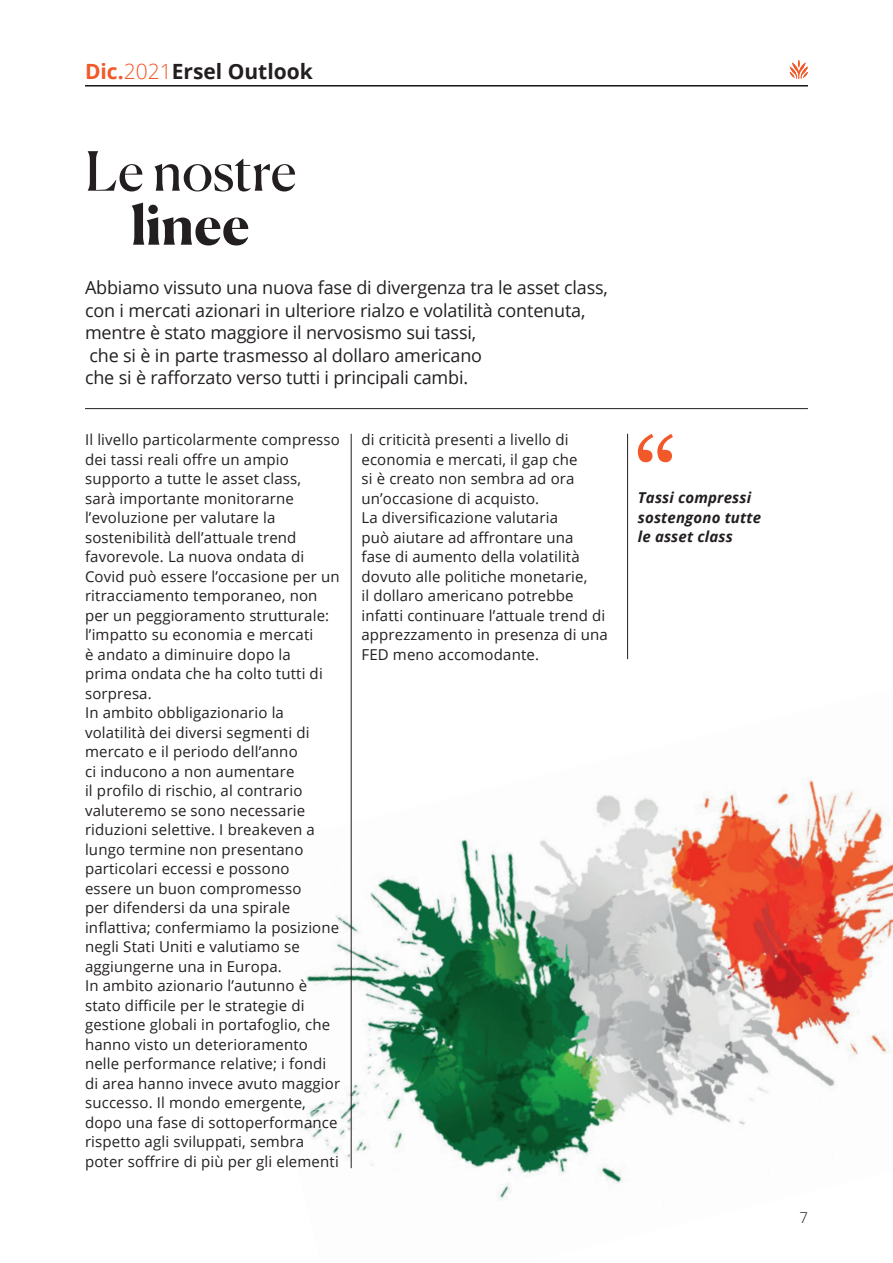
<style>
.page{position:relative;width:893px;height:1263px;background:#fff}
.page>*{position:absolute;margin:0;border:0;box-sizing:border-box;transform-origin:0 0}
.t1{font:54px "Canela";color:#231f20}
.t2{font:700 54px "Canela";color:#231f20}
.t3{font:700 21px "Open Sans";color:#231f20}
.t4{font:18px/22.5px "Open Sans";letter-spacing:-.01em;color:#231f20}
.t5{font:15px/19.5px "Open Sans";letter-spacing:.01em;color:#231f20}
.t6{font:italic 700 15px/19.5px "Open Sans";letter-spacing:.01em;color:#231f20}
.t7{font:300 15px "Open Sans";color:#231f20}
.s1{color:#f15929}
.s2{font-weight:300;color:#f15929}
</style>
<div class="page">
<img style="left:304px;top:688px;width:589px;height:512px">
<hr style="left:627px;top:434px;width:1px;height:225px;background:#231f20">
<hr style="left:85px;top:408px;width:723px;height:1px;background:#231f20">
<svg style="left:638px;top:434px;width:35px;height:28px"></svg>
<svg style="left:790px;top:60px;width:18px;height:19px"></svg>
<hr style="left:85px;top:85px;width:723px;height:1px;background:#000">
<hr style="left:351px;top:434px;width:1px;height:734px;background:#231f20">
<h2 class="t3" style="left:85px;top:56px;width:229px"><span class="s1">Dic.</span><span class="s2">2021</span>Ersel Outlook</h2>
<h1 class="t1" style="left:85px;top:129px;width:213px">Le nostre</h1>
<h1 class="t2" style="left:131px;top:183px;width:120px">linee</h1>
<p class="t4" style="left:85px;top:276px;width:524px">Abbiamo vissuto una nuova fase di divergenza tra le asset class, con i mercati azionari in ulteriore rialzo e volatilità contenuta, mentre è stato maggiore il nervosismo sui tassi,<br>che si è in parte trasmesso al dollaro americano<br>che si è rafforzato verso tutti i principali cambi.</p>
<p class="t5" style="left:85px;top:430px;width:257px">Il livello particolarmente compresso dei tassi reali offre un ampio supporto a tutte le asset class,<br>sarà importante monitorarne l’evoluzione per valutare la sostenibilità dell’attuale trend favorevole. La nuova ondata di<br>Covid può essere l’occasione per un ritracciamento temporaneo, non per un peggioramento strutturale: l’impatto su economia e mercati<br>è andato a diminuire dopo la<br>prima ondata che ha colto tutti di sorpresa.<br>In ambito obbligazionario la volatilità dei diversi segmenti di mercato e il periodo dell’anno<br>ci inducono a non aumentare<br>il profilo di rischio, al contrario valuteremo se sono necessarie riduzioni selettive. I breakeven a lungo termine non presentano particolari eccessi e possono<br>essere un buon compromesso<br>per difendersi da una spirale inflattiva; confermiamo la posizione negli Stati Uniti e valutiamo se aggiungerne una in Europa.<br>In ambito azionario l’autunno è stato difficile per le strategie di gestione globali in portafoglio, che hanno visto un deterioramento nelle performance relative; i fondi di area hanno invece avuto maggior successo. Il mondo emergente, dopo una fase di sottoperformance rispetto agli sviluppati, sembra poter soffrire di più per gli elementi</p>
<p class="t5" style="left:361px;top:430px;width:248px">di criticità presenti a livello di economia e mercati, il gap che<br>si è creato non sembra ad ora un’occasione di acquisto.<br>La diversificazione valutaria<br>può aiutare ad affrontare una<br>fase di aumento della volatilità dovuto alle politiche monetarie,<br>il dollaro americano potrebbe infatti continuare l’attuale trend di apprezzamento in presenza di una<br>FED meno accomodante.</p>
<p class="t6" style="left:638px;top:488px;width:125px">Tassi compressi sostengono tutte le asset class</p>
<p class="t7" style="left:799px;top:1208px;width:10px">7</p>
</div>
